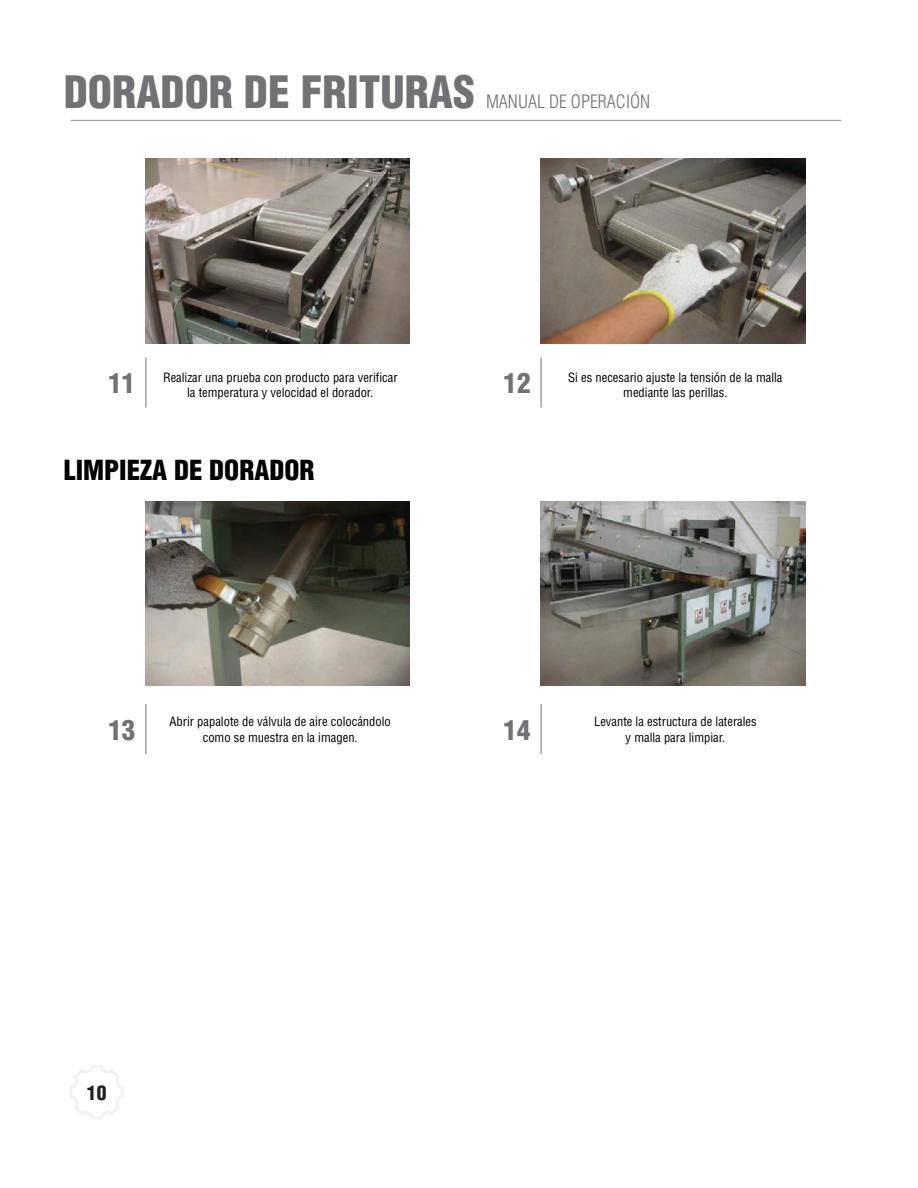
<style>
.page{position:relative;width:918px;height:1188px;background:#fff}
.page>*{position:absolute;margin:0;border:0;box-sizing:border-box;transform-origin:0 0}
.t1{font:900 condensed 43.5px "Helvetica";color:#717275}
.t2{font:900 condensed 27px "Helvetica";color:#000}
.t3{font:900 condensed 27px "Helvetica";color:#717275}
.t4{font:900 condensed 19.5px "Helvetica";color:#231f20}
.t5{font:300 condensed 18px "Helvetica LT Std";color:#717275}
.t6{font:condensed 12.6px/15.1px "Helvetica";color:#000;text-align:center}
</style>
<div class="page">
<hr style="left:71px;top:120px;width:770px;height:1px;background:#979797">
<svg style="left:70px;top:1065px;width:54px;height:54px"></svg>
<img style="left:146px;top:158px;width:264px;height:185px">
<img style="left:541px;top:158px;width:264px;height:185px">
<img style="left:146px;top:502px;width:264px;height:184px">
<hr style="left:146px;top:358px;width:1px;height:50px;background:#727277">
<hr style="left:541px;top:358px;width:1px;height:50px;background:#727277">
<hr style="left:146px;top:704px;width:1px;height:50px;background:#727277">
<hr style="left:541px;top:704px;width:1px;height:50px;background:#727277">
<img style="left:541px;top:502px;width:264px;height:184px">
<h1 class="t1" style="left:64px;top:65px;width:413px">DORADOR DE FRITURAS</h1>
<h3 class="t5" style="left:486px;top:91px;width:166px">MANUAL DE OPERACIÓN</h3>
<p class="t6" style="left:163px;top:369px;width:236px">Realizar una prueba con producto para verificar la temperatura y velocidad el dorador.</p>
<p class="t6" style="left:568px;top:369px;width:216px">Si es necesario ajuste la tensión de la malla mediante las perillas.</p>
<h2 class="t3" style="left:108px;top:366px;width:28px">11</h2>
<h2 class="t3" style="left:504px;top:366px;width:28px">12</h2>
<h2 class="t2" style="left:64px;top:453px;width:252px">LIMPIEZA DE DORADOR</h2>
<p class="t6" style="left:170px;top:714px;width:223px">Abrir papalote de válvula de aire colocándolo como se muestra en la imagen.</p>
<p class="t6" style="left:594px;top:714px;width:164px">Levante la estructura de laterales y malla para limpiar.</p>
<h2 class="t3" style="left:108px;top:713px;width:28px">13</h2>
<h2 class="t3" style="left:504px;top:713px;width:28px">14</h2>
<h3 class="t4" style="left:87px;top:1080px;width:21px">10</h3>
</div>
